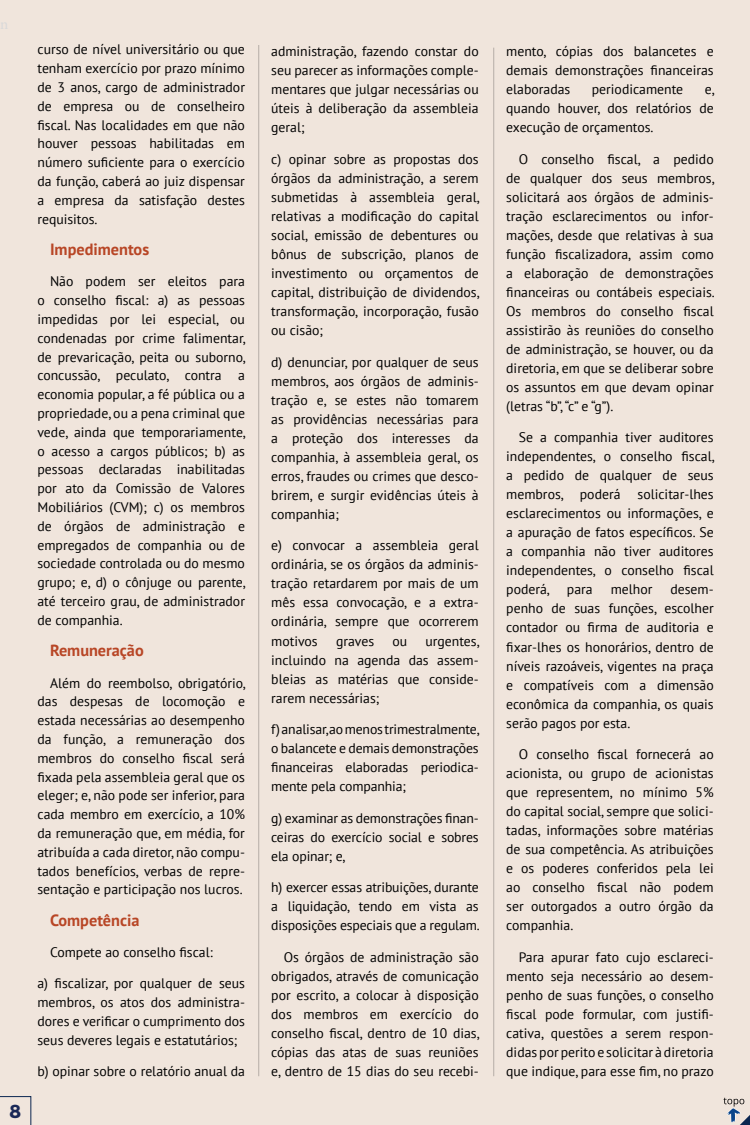
<style>
.page{position:relative;width:750px;height:1125px;background:#f0e5dc}
.page>*{position:absolute;margin:0;border:0;box-sizing:border-box;transform-origin:0 0}
.t1{font:700 18.75px "Montserrat";color:#1a2857}
.t2{font:700 16.25px "PT Sans";color:#b84626}
.t3{font:13.75px/19px "PT Sans";color:#000;text-align:justify}
</style>
<div class="page">
<svg style="left:0;top:1096px;width:31px;height:29px"></svg>
<hr style="left:259px;top:45px;width:1px;height:1031px;background:#000">
<hr style="left:494px;top:48px;width:1px;height:1028px;background:#000">
<svg style="left:723px;top:1098px;width:27px;height:27px"></svg>
<h1 class="t1" style="left:10px;top:1096px;width:13px">8</h1>
<p class="t3" style="left:38px;top:40px;width:209px">curso de nível universitário ou que tenham exercício por prazo mínimo de 3 anos, cargo de administrador de empresa ou de conselheiro fiscal. Nas localidades em que não houver pessoas habilitadas em número suficiente para o exercício da função, caberá ao juiz dispensar a empresa da satisfação destes requisitos.</p>
<p class="t2" style="left:50px;top:239px;width:101px">Impedimentos</p>
<p class="t3" style="left:38px;top:272px;width:210px;text-indent:12px">Não podem ser eleitos para o conselho fiscal: a) as pessoas impedidas por lei especial, ou condenadas por crime falimentar, de prevaricação, peita ou suborno, concussão, peculato, contra a economia popular, a fé pública ou a propriedade, ou a pena criminal que vede, ainda que temporariamente, o acesso a cargos públicos; b) as pessoas declaradas inabilitadas por ato da Comissão de Valores Mobiliários (CVM); c) os membros de órgãos de administração e empregados de companhia ou de sociedade controlada ou do mesmo grupo; e, d) o cônjuge ou parente, até terceiro grau, de administrador de companhia.</p>
<p class="t2" style="left:50px;top:640px;width:95px">Remuneração</p>
<p class="t3" style="left:38px;top:673px;width:210px;text-indent:12px">Além do reembolso, obrigatório, das despesas de locomoção e estada necessárias ao desempenho da função, a remuneração dos membros do conselho fiscal será fixada pela assembleia geral que os eleger; e, não pode ser inferior, para cada membro em exercício, a 10% da remuneração que, em média, for atribuída a cada diretor, não compu&shy;tados benefícios, verbas de repre&shy;sentação e participação nos lucros.</p>
<p class="t2" style="left:50px;top:909px;width:91px">Competência</p>
<p class="t3" style="left:50px;top:943px;width:164px">Compete ao conselho fiscal:</p>
<p class="t3" style="left:38px;top:974px;width:209px">a) fiscalizar, por qualquer de seus membros, os atos dos administra&shy;dores e verificar o cumprimento dos seus deveres legais e estatutários;</p>
<p class="t3" style="left:38px;top:1062px;width:209px">b) opinar sobre o relatório anual da</p>
<p class="t3" style="left:271px;top:41px;width:209px">administração, fazendo constar do seu parecer as informações comple&shy;mentares que julgar necessárias ou úteis à deliberação da assembleia geral;</p>
<p class="t3" style="left:271px;top:149px;width:210px">c) opinar sobre as propostas dos órgãos da administração, a serem submetidas à assembleia geral, relativas a modificação do capital social, emissão de debentures ou bônus de subscrição, planos de investimento ou orçamentos de capital, distribuição de dividendos, transformação, incorporação, fusão ou cisão;</p>
<p class="t3" style="left:271px;top:352px;width:209px">d) denunciar, por qualquer de seus membros, aos órgãos de adminis&shy;tração e, se estes não tomarem as providências necessárias para a proteção dos interesses da companhia, à assembleia geral, os erros, fraudes ou crimes que desco&shy;brirem, e surgir evidências úteis à companhia;</p>
<p class="t3" style="left:271px;top:536px;width:209px">e) convocar a assembleia geral ordinária, se os órgãos da adminis&shy;tração retardarem por mais de um mês essa convocação, e a extra&shy;ordinária, sempre que ocorrerem motivos</p>
<p class="t3" style="left:271px;top:631px;width:210px;text-indent:154px">urgentes, incluindo na agenda das assem&shy;bleias as matérias que conside&shy;rarem necessárias;</p>
<p class="t3" style="left:271px;top:719px;width:210px">f) analisar,ao menos trimestralmente, o balancete e demais demonstrações financeiras elaboradas periodica&shy;mente pela companhia;</p>
<p class="t3" style="left:271px;top:808px;width:209px">g) examinar as demonstrações finan&shy;ceiras do exercício social e sobres ela opinar; e,</p>
<p class="t3" style="left:271px;top:878px;width:210px">h) exercer essas atribuições, durante a liquidação, tendo em vista as disposições especiais que a regulam.</p>
<p class="t3" style="left:271px;top:947px;width:210px;text-indent:12px">Os órgãos de administração são obrigados, através de comunicação por escrito, a colocar à disposição dos membros em exercício do conselho fiscal, dentro de 10 dias, cópias das atas de suas reuniões e, dentro de 15 dias do seu recebi-</p>
<p class="t3" style="left:336px;top:631px;width:40px">graves</p>
<p class="t3" style="left:392px;top:631px;width:16px">ou</p>
<p class="t3" style="left:506px;top:41px;width:209px">mento, cópias dos balancetes e demais demonstrações financeiras elaboradas</p>
<p class="t3" style="left:592px;top:79px;width:93px">periodicamente</p>
<p class="t3" style="left:506px;top:79px;width:210px;text-indent:198px">e, quando houver, dos relatórios de execução de orçamentos.</p>
<p class="t3" style="left:506px;top:149px;width:210px;text-indent:12px">O conselho fiscal, a pedido de qualquer dos seus membros, solicitará aos órgãos de adminis&shy;tração esclarecimentos ou infor&shy;mações, desde que relativas à sua função fiscalizadora, assim como a elaboração de demonstrações financeiras ou contábeis especiais.<br>Os membros do conselho fiscal assistirão às reuniões do conselho de administração, se houver, ou da diretoria, em que se deliberar sobre os assuntos em que devam opinar (letras “b”, “c” e “g”).</p>
<p class="t3" style="left:506px;top:428px;width:210px;text-indent:12px">Se a companhia tiver auditores independentes, o conselho fiscal, a pedido de qualquer de seus membros, poderá solicitar-lhes esclarecimentos ou informações, e a apuração de fatos específicos. Se a companhia não tiver auditores independentes, o conselho fiscal poderá, para</p>
<p class="t3" style="left:506px;top:580px;width:209px;text-indent:164px">desem&shy;penho de suas funções, escolher contador ou firma de auditoria e fixar-lhes os honorários, dentro de níveis razoáveis, vigentes na praça e compatíveis com a dimensão econômica da companhia, os quais serão pagos por esta.</p>
<p class="t3" style="left:506px;top:744px;width:209px;text-indent:12px">O conselho fiscal fornecerá ao acionista, ou grupo de acionistas que representem, no mínimo 5% do capital social, sempre que solici&shy;tadas, informações sobre matérias de sua competência. As atribuições e os poderes conferidos pela lei ao conselho fiscal não podem ser outorgados a outro órgão da companhia.</p>
<p class="t3" style="left:506px;top:947px;width:209px;text-indent:12px">Para apurar fato cujo esclareci&shy;mento seja necessário ao desem&shy;penho de suas funções, o conselho fiscal pode formular, com justifi&shy;cativa, questões a serem respon&shy;didas por perito e solicitar à diretoria que indique, para esse fim, no prazo</p>
<p class="t3" style="left:611px;top:580px;width:43px">melhor</p>
</div>
